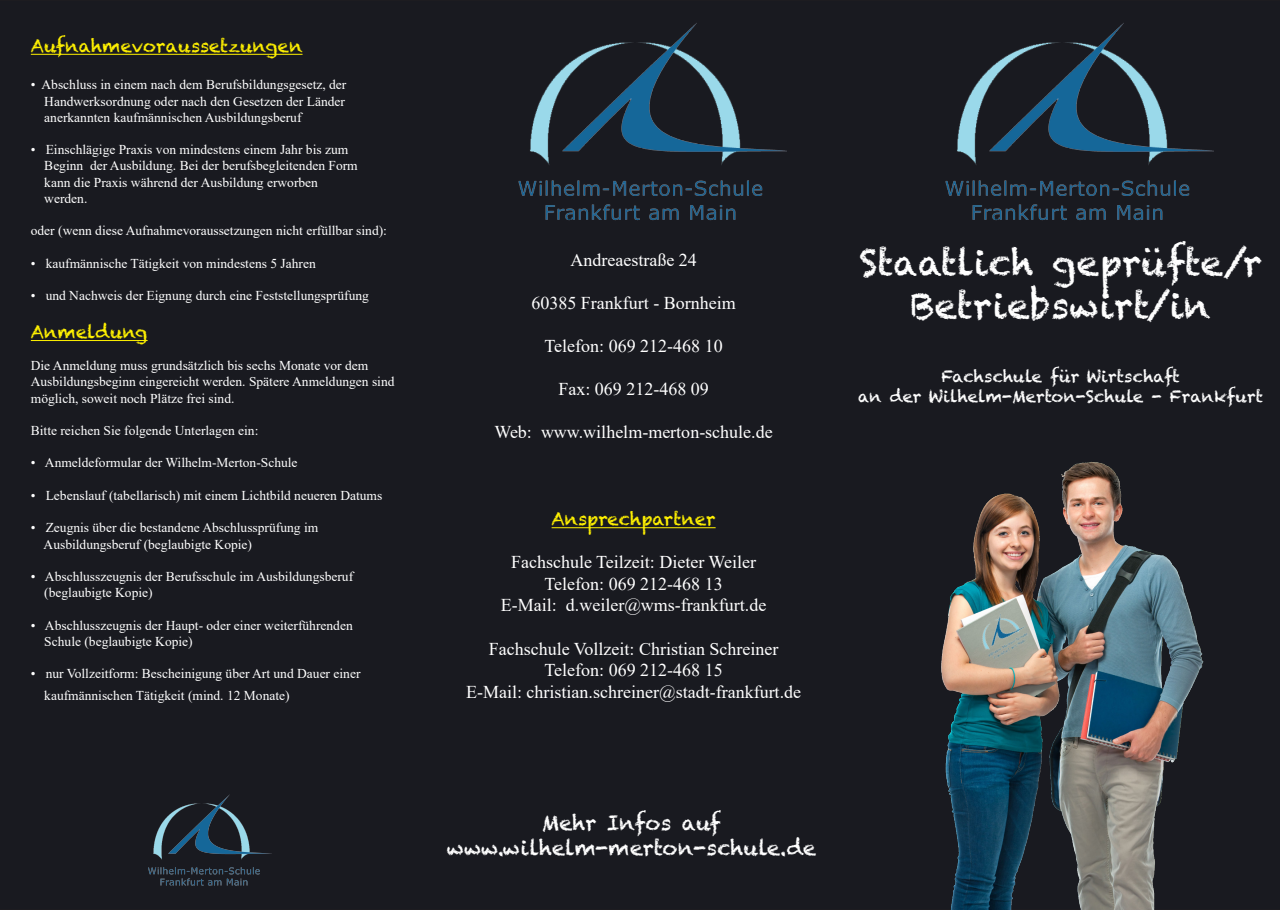
<style>
.page{position:relative;width:1280px;height:910px;background:#191a20}
.page>*{position:absolute;margin:0;border:0;box-sizing:border-box;transform-origin:0 0}
.t1{font:36px "Chalkduster";color:#fff}
.t2{font:21px "Chalkduster";color:#fff}
.t3{font:18px "Times New Roman";color:#fff}
.t4{font:18px "Chalkduster";color:#fff101}
.t5{font:16.5px "Chalkduster";color:#fff}
.t6{font:13.5px/16.2px "Times New Roman";color:#fff}
</style>
<div class="page">
<img style="left:929px;top:22px;width:285px;height:212px">
<hr style="left:552px;top:527px;width:164px;height:1px;background:#fff101">
<hr style="left:31px;top:54px;width:272px;height:1px;background:#fff101">
<hr style="left:31px;top:340px;width:117px;height:1px;background:#fff101">
<img style="left:501px;top:22px;width:286px;height:212px">
<div style="left:414px;top:792px;width:432px;height:117px;background:#191a20"></div>
<div style="left:1px;top:792px;width:419px;height:117px;background:#191a20"></div>
<img style="left:148px;top:794px;width:124px;height:92px">
<img style="left:847px;top:425px;width:429px;height:485px">
<img style="left:972px;top:602px;width:65px;height:63px">
<p class="t4" style="left:31px;top:35px;width:273px">Aufnahmevoraussetzungen</p>
<p class="t6" style="left:31px;top:76px;width:317px">• Abschluss in einem nach dem Berufsbildungsgesetz, der</p>
<p class="t6" style="left:44px;top:93px;width:302px">Handwerksordnung oder nach den Gesetzen der Länder</p>
<p class="t6" style="left:44px;top:109px;width:259px">anerkannten kaufmännischen Ausbildungsberuf</p>
<p class="t6" style="left:31px;top:141px;width:319px">• Einschlägige Praxis von mindestens einem Jahr bis zum</p>
<p class="t6" style="left:44px;top:157px;width:315px">Beginn der Ausbildung. Bei der berufsbegleitenden Form</p>
<p class="t6" style="left:44px;top:174px;width:275px">kann die Praxis während der Ausbildung erworben</p>
<p class="t6" style="left:44px;top:190px;width:45px">werden.</p>
<p class="t6" style="left:31px;top:222px;width:358px">oder (wenn diese Aufnahmevoraussetzungen nicht erfüllbar sind):</p>
<p class="t6" style="left:31px;top:255px;width:286px">• kaufmännische Tätigkeit von mindestens 5 Jahren</p>
<p class="t6" style="left:31px;top:287px;width:340px">• und Nachweis der Eignung durch eine Feststellungsprüfung</p>
<p class="t4" style="left:31px;top:321px;width:118px">Anmeldung</p>
<p class="t6" style="left:31px;top:357px;width:365px">Die Anmeldung muss grundsätzlich bis sechs Monate vor dem<br>Ausbildungsbeginn eingereicht werden. Spätere Anmeldungen sind möglich, soweit noch Plätze frei sind.</p>
<p class="t6" style="left:31px;top:422px;width:229px">Bitte reichen Sie folgende Unterlagen ein:</p>
<p class="t6" style="left:31px;top:454px;width:268px">• Anmeldeformular der Wilhelm-Merton-Schule</p>
<p class="t6" style="left:31px;top:487px;width:353px">• Lebenslauf (tabellarisch) mit einem Lichtbild neueren Datums</p>
<p class="t6" style="left:31px;top:519px;width:289px">• Zeugnis über die bestandene Abschlussprüfung im</p>
<p class="t6" style="left:44px;top:535px;width:210px">Ausbildungsberuf (beglaubigte Kopie)</p>
<p class="t6" style="left:31px;top:568px;width:324px">• Abschlusszeugnis der Berufsschule im Ausbildungsberuf</p>
<p class="t6" style="left:44px;top:584px;width:110px">(beglaubigte Kopie)</p>
<p class="t6" style="left:31px;top:616px;width:323px">• Abschlusszeugnis der Haupt- oder einer weiterführenden</p>
<p class="t6" style="left:44px;top:633px;width:150px">Schule (beglaubigte Kopie)</p>
<p class="t6" style="left:31px;top:665px;width:331px">• nur Vollzeitform: Bescheinigung über Art und Dauer einer</p>
<p class="t6" style="left:44px;top:687px;width:247px">kaufmännischen Tätigkeit (mind. 12 Monate)</p>
<p class="t3" style="left:570px;top:247px;width:128px">Andreaestraße 24</p>
<p class="t3" style="left:531px;top:290px;width:206px">60385 Frankfurt - Bornheim</p>
<p class="t3" style="left:544px;top:333px;width:180px">Telefon: 069 212-468 10</p>
<p class="t3" style="left:558px;top:377px;width:152px">Fax: 069 212-468 09</p>
<p class="t3" style="left:494px;top:420px;width:280px">Web: www.wilhelm-merton-schule.de</p>
<p class="t4" style="left:552px;top:508px;width:166px">Ansprechpartner</p>
<p class="t3" style="left:511px;top:550px;width:247px">Fachschule Teilzeit: Dieter Weiler</p>
<p class="t3" style="left:544px;top:571px;width:180px">Telefon: 069 212-468 13</p>
<p class="t3" style="left:501px;top:593px;width:267px">E-Mail: d.weiler@wms-frankfurt.de</p>
<p class="t3" style="left:489px;top:636px;width:291px">Fachschule Vollzeit: Christian Schreiner</p>
<p class="t3" style="left:544px;top:658px;width:180px">Telefon: 069 212-468 15</p>
<p class="t3" style="left:466px;top:679px;width:336px">E-Mail: christian.schreiner@stadt-frankfurt.de</p>
<p class="t1" style="left:859px;top:242px;width:404px">Staatlich geprüfte/r</p>
<p class="t1" style="left:911px;top:285px;width:301px">Betriebswirt/in</p>
<p class="t5" style="left:941px;top:366px;width:240px">Fachschule für Wirtschaft</p>
<p class="t5" style="left:858px;top:386px;width:407px">an der Wilhelm-Merton-Schule - Frankfurt</p>
<p class="t2" style="left:542px;top:810px;width:181px">Mehr Infos auf</p>
<p class="t2" style="left:447px;top:836px;width:371px">www.wilhelm-merton-schule.de</p>
</div>
